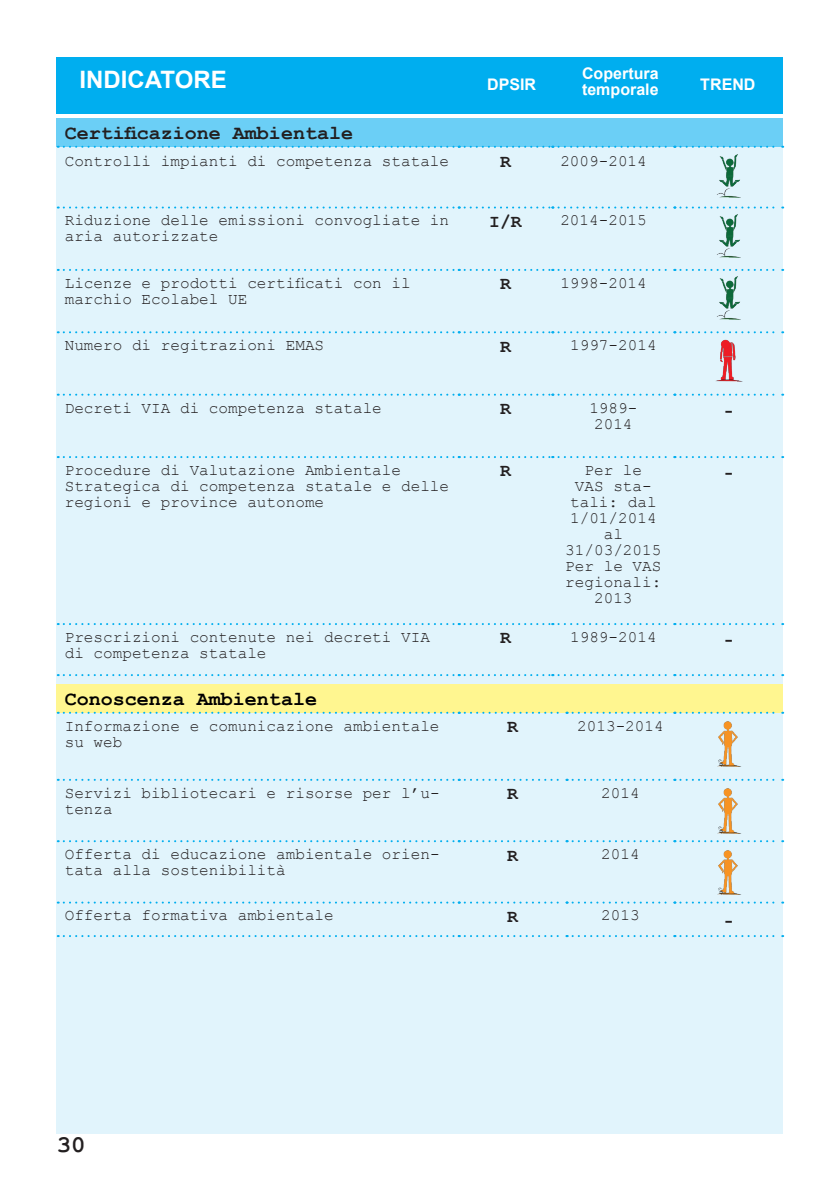
<style>
.page{position:relative;width:840px;height:1191px;background:#fff}
.page>*{position:absolute;margin:0;border:0;box-sizing:border-box;transform-origin:0 0}
.t1{font:700 24px "Arial";color:#fff}
.t2{font:24px "Arial";color:#231f20}
.t3{font:700 24px "Courier New";color:#231f20}
.t4{font:700 20px "Courier New";color:#231f20}
.t5{font:700 20px "Courier New";color:#000}
.t6{font:700 18px "Courier New";color:#231f20}
.t7{font:16px/16px "Courier New";color:#231f20}
.t8{font:700 16px/16px "Arial";color:#fff}
</style>
<div class="page">
<div style="left:57px;top:57px;width:725px;height:56px;background:#00aeef"></div>
<div style="left:57px;top:118px;width:725px;height:1015px;background:#e1f4fc"></div>
<div style="left:57px;top:118px;width:725px;height:29px;background:#6bcff6"></div>
<svg style="left:58px;top:146px;width:724px;height:2px"></svg>
<svg style="left:58px;top:206px;width:724px;height:2px"></svg>
<svg style="left:58px;top:269px;width:724px;height:2px"></svg>
<svg style="left:58px;top:331px;width:724px;height:2px"></svg>
<svg style="left:58px;top:394px;width:724px;height:2px"></svg>
<svg style="left:58px;top:456px;width:724px;height:2px"></svg>
<svg style="left:58px;top:623px;width:724px;height:2px"></svg>
<svg style="left:58px;top:674px;width:724px;height:2px"></svg>
<img style="left:717px;top:154px;width:24px;height:44px">
<img style="left:717px;top:214px;width:24px;height:44px">
<img style="left:717px;top:276px;width:24px;height:44px">
<img style="left:716px;top:339px;width:26px;height:43px">
<div style="left:57px;top:684px;width:725px;height:29px;background:#fff690"></div>
<svg style="left:58px;top:779px;width:724px;height:2px"></svg>
<svg style="left:58px;top:840px;width:724px;height:2px"></svg>
<svg style="left:58px;top:901px;width:724px;height:2px"></svg>
<svg style="left:58px;top:935px;width:724px;height:2px"></svg>
<svg style="left:58px;top:712px;width:724px;height:2px"></svg>
<img style="left:718px;top:721px;width:21px;height:45px">
<img style="left:718px;top:788px;width:21px;height:45px">
<img style="left:718px;top:850px;width:21px;height:44px">
<h1 class="t1" style="left:79px;top:64px;width:149px">INDICATORE</h1>
<p class="t8" style="left:487px;top:77px;width:50px">DPSIR</p>
<p class="t8" style="left:581px;top:66px;width:78px">Copertura temporale</p>
<p class="t8" style="left:700px;top:77px;width:57px">TREND</p>
<p class="t4" style="left:65px;top:120px;width:290px">Certificazione Ambientale</p>
<p class="t7" style="left:65px;top:152px;width:386px">Controlli impianti di competenza statale</p>
<p class="t6" style="left:500px;top:150px;width:12px">R</p>
<p class="t7" style="left:560px;top:152px;width:88px">2009-2014</p>
<p class="t7" style="left:65px;top:212px;width:386px">Riduzione delle emissioni convogliate in aria autorizzate</p>
<p class="t6" style="left:489px;top:210px;width:34px">I/R</p>
<p class="t7" style="left:560px;top:212px;width:88px">2014-2015</p>
<p class="t7" style="left:65px;top:274px;width:347px">Licenze e prodotti certificati con il marchio Ecolabel UE</p>
<p class="t6" style="left:500px;top:272px;width:12px">R</p>
<p class="t7" style="left:560px;top:274px;width:88px">1998-2014</p>
<p class="t7" style="left:65px;top:336px;width:261px">Numero di regitrazioni EMAS</p>
<p class="t6" style="left:500px;top:335px;width:12px">R</p>
<p class="t7" style="left:569px;top:336px;width:88px">1997-2014</p>
<p class="t7" style="left:65px;top:399px;width:318px">Decreti VIA di competenza statale</p>
<p class="t6" style="left:500px;top:397px;width:12px">R</p>
<p class="t7" style="left:589px;top:399px;width:49px">1989-<br>2014</p>
<h1 class="t2" style="left:724px;top:394px;width:9px">-</h1>
<p class="t7" style="left:65px;top:461px;width:386px">Procedure di Valutazione Ambientale<br>Strategica di competenza statale e delle regioni e province autonome</p>
<p class="t6" style="left:500px;top:460px;width:12px">R</p>
<p class="t7" style="left:565px;top:461px;width:97px;text-align:center">Per le<br>VAS sta&shy;tali: dal<br>1/01/2014 al<br>31/03/2015<br>Per le VAS regionali:<br>2013</p>
<h1 class="t2" style="left:724px;top:456px;width:9px">-</h1>
<p class="t7" style="left:65px;top:628px;width:366px">Prescrizioni contenute nei decreti VIA di competenza statale</p>
<p class="t6" style="left:500px;top:626px;width:12px">R</p>
<p class="t7" style="left:569px;top:628px;width:88px">1989-2014</p>
<h1 class="t2" style="left:724px;top:623px;width:9px">-</h1>
<p class="t5" style="left:65px;top:686px;width:254px">Conoscenza Ambientale</p>
<p class="t7" style="left:65px;top:717px;width:376px">Informazione e comunicazione ambientale su web</p>
<p class="t6" style="left:507px;top:715px;width:12px">R</p>
<p class="t7" style="left:577px;top:717px;width:88px">2013-2014</p>
<p class="t7" style="left:65px;top:784px;width:376px">Servizi bibliotecari e risorse per l’u&shy;tenza</p>
<p class="t6" style="left:507px;top:782px;width:12px">R</p>
<p class="t7" style="left:601px;top:784px;width:40px">2014</p>
<p class="t7" style="left:65px;top:845px;width:376px">Offerta di educazione ambientale orien&shy;tata alla sostenibilità</p>
<p class="t6" style="left:507px;top:844px;width:12px">R</p>
<p class="t7" style="left:601px;top:845px;width:40px">2014</p>
<p class="t7" style="left:65px;top:907px;width:270px">Offerta formativa ambientale</p>
<p class="t6" style="left:507px;top:905px;width:12px">R</p>
<p class="t7" style="left:601px;top:907px;width:40px">2013</p>
<h1 class="t3" style="left:57px;top:1130px;width:30px">30</h1>
<h1 class="t2" style="left:724px;top:904px;width:9px">-</h1>
</div>
